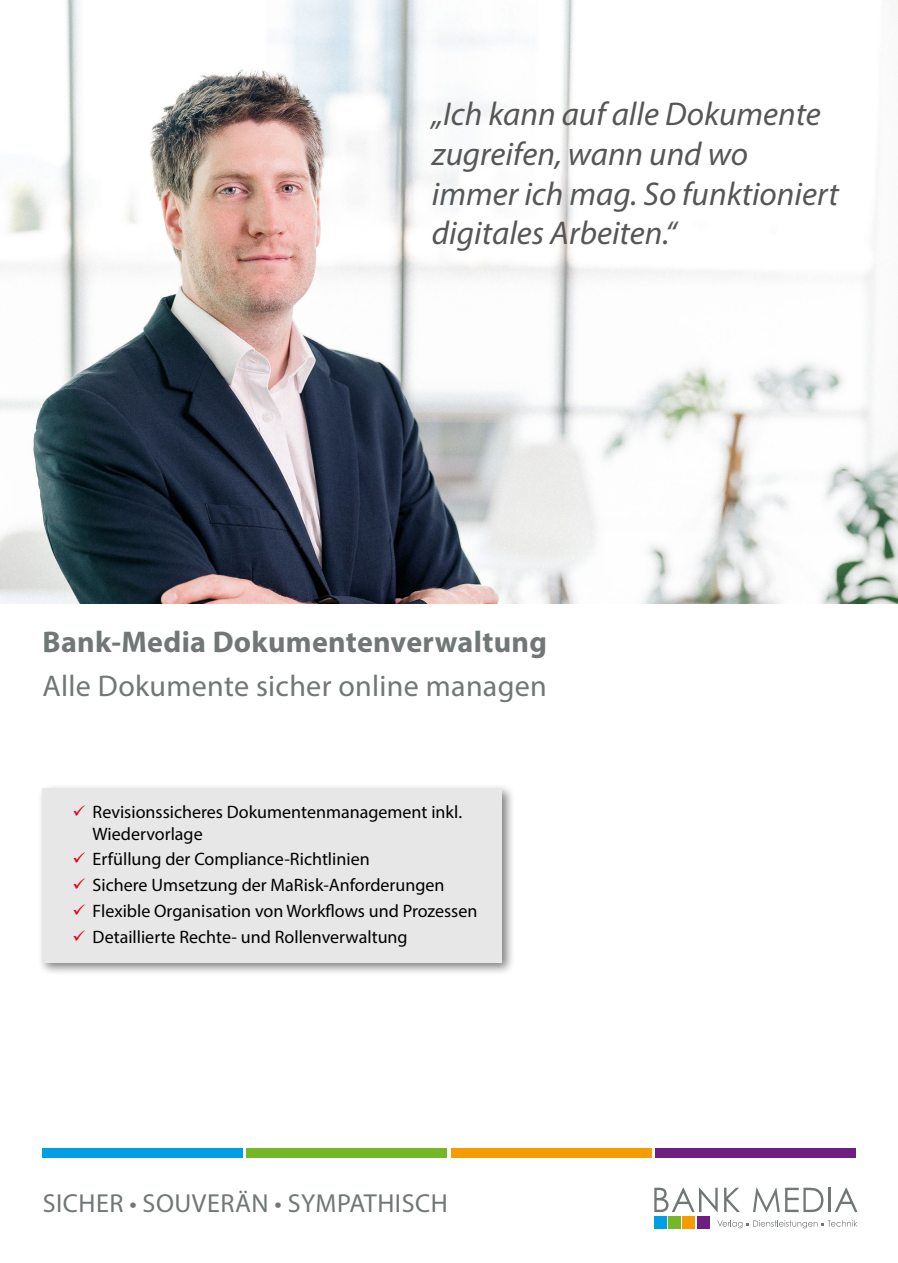
<style>
.page{position:relative;width:898px;height:1263px;background:#fff}
.page>*{position:absolute;margin:0;border:0;box-sizing:border-box;transform-origin:0 0}
.t1{font:italic 33px/39.6px "Myriad Pro";color:#565655}
.t2{font:30px "Myriad Pro";letter-spacing:.01em;color:#717676}
.t3{font:700 30px "Myriad Pro";letter-spacing:.01em;color:#717676}
.t4{font:26.1px "Myriad Pro";letter-spacing:.02em;color:#717676}
.t5{font:18px/21.6px "Myriad Pro";color:#000}
.s1{color:#e30015}
</style>
<div class="page">
<img style="left:0;top:0;width:897px;height:604px">
<svg style="left:717px;top:1220px;width:140px;height:8px"></svg>
<div style="left:696px;top:1216px;width:13px;height:12px;background:#6f1e82"></div>
<div style="left:682px;top:1216px;width:12px;height:12px;background:#f59c00"></div>
<div style="left:668px;top:1216px;width:12px;height:12px;background:#75b726"></div>
<div style="left:654px;top:1216px;width:12px;height:12px;background:#009ee3"></div>
<svg style="left:654px;top:1188px;width:63px;height:24px"></svg>
<svg style="left:724px;top:1188px;width:15px;height:24px"></svg>
<svg style="left:753px;top:1188px;width:70px;height:24px"></svg>
<hr style="left:828px;top:1188px;width:2px;height:24px;background:#717676">
<svg style="left:834px;top:1188px;width:23px;height:24px"></svg>
<div style="left:43px;top:1149px;width:199px;height:9px;background:#009ee3"></div>
<div style="left:247px;top:1149px;width:199px;height:9px;background:#75b726"></div>
<div style="left:451px;top:1149px;width:200px;height:9px;background:#f59c00"></div>
<div style="left:655px;top:1149px;width:200px;height:9px;background:#6f1e82"></div>
<div style="left:38px;top:783px;width:477px;height:193px;background:#000;opacity:.5"></div>
<div style="left:43px;top:788px;width:459px;height:174px;background:#e7e7e7"></div>
<p class="t1" style="left:432px;top:94px;width:408px">„Ich kann auf alle Dokumente zugreifen, wann und wo immer ich mag. So funktioniert digitales Arbeiten.“</p>
<p class="t3" style="left:43px;top:622px;width:505px">Bank-Media Dokumentenverwaltung</p>
<p class="t2" style="left:43px;top:668px;width:505px">Alle Dokumente sicher online managen</p>
<p class="t5" style="left:93px;top:801px;width:371px;text-indent:-20px"><span class="s1">✓</span> Revisionssicheres Dokumentenmanagement inkl.<br>Wiedervorlage</p>
<p class="t5" style="left:72px;top:848px;width:299px"><span class="s1">✓</span> Erfüllung der Compliance-Richtlinien</p>
<p class="t5" style="left:72px;top:874px;width:373px"><span class="s1">✓</span> Sichere Umsetzung der MaRisk-Anforderungen</p>
<p class="t5" style="left:72px;top:900px;width:406px"><span class="s1">✓</span> Flexible Organisation von Workflows und Prozessen</p>
<p class="t5" style="left:72px;top:926px;width:337px"><span class="s1">✓</span> Detaillierte Rechte- und Rollenverwaltung</p>
<p class="t4" style="left:43px;top:1187px;width:406px">SICHER • SOUVERÄN • SYMPATHISCH</p>
</div>
